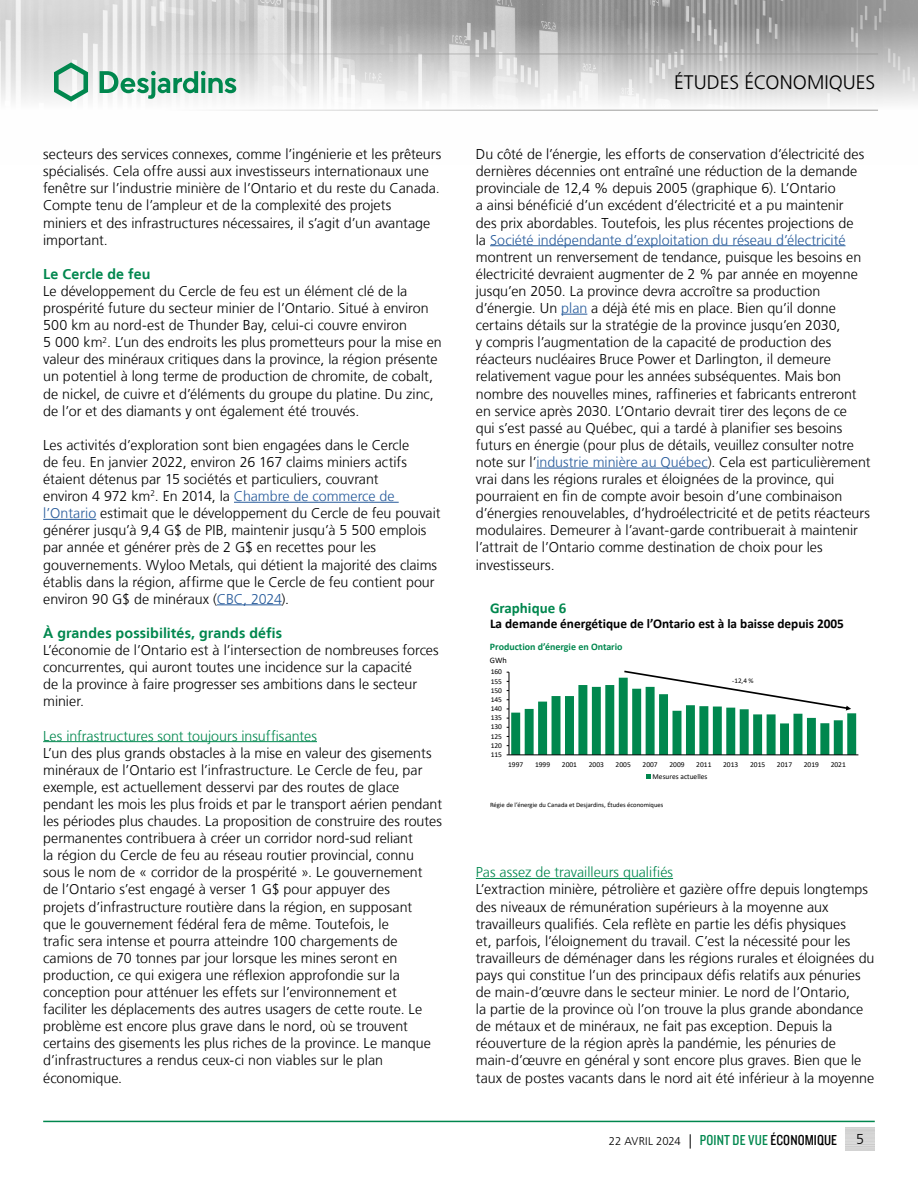
<style>
.page{position:relative;width:918px;height:1188px;background:#fff}
.page>*{position:absolute;margin:0;border:0;box-sizing:border-box;transform-origin:0 0}
.t1{font:300 19.5px "Frutiger LT";color:#000}
.t2{font:700 15px "Calibri";color:#00874e}
.t3{font:300 14.25px/17.1px "Frutiger LT";color:#000}
.t4{font:300 14.25px "Frutiger LT";color:#00874e}
.t5{font:700 14.25px "Frutiger LT";letter-spacing:.01em;color:#00874e}
.t6{font:700 13.35px "Calibri";color:#000}
.t7{font:300 11.25px "Frutiger LT";color:#000}
.t8{font:700 10.05px "Calibri";color:#00874e}
.t9{font:8.4px "Calibri";color:#000}
.t10{font:7.5px "Calibri";color:#000}
.t11{font:7.05px "Calibri";color:#000}
.t12{font:6.6px "Calibri";color:#000}
.s1{color:#275b9b}
.s2{font-size:14.25px}
.s3{font-family:"Knockout 29 Junior Ltweight";font-weight:400;font-size:15px;color:#00874e}
.s4{font-family:"Knockout 29 Junior Ltweight";font-weight:400;font-size:15px}
</style>
<div class="page">
<img style="left:0;top:0;width:918px;height:110px">
<hr style="left:0;top:54px;width:878px;height:1px;background:#9d9d9c">
<hr style="left:0;top:110px;width:878px;height:1px;background:#9d9d9c">
<svg style="left:54px;top:62px;width:34px;height:40px"></svg>
<svg style="left:100px;top:71px;width:136px;height:28px"></svg>
<hr style="left:43px;top:1121px;width:832px;height:1px;background:#00874e">
<hr style="left:234px;top:502px;width:165px;height:1px;background:#275b9b">
<hr style="left:43px;top:519px;width:53px;height:1px;background:#275b9b">
<hr style="left:217px;top:604px;width:65px;height:1px;background:#275b9b">
<hr style="left:43px;top:741px;width:274px;height:1px;background:#00874e">
<hr style="left:490px;top:245px;width:356px;height:1px;background:#275b9b">
<svg style="left:561px;top:314px;width:26px;height:1px"></svg>
<hr style="left:536px;top:468px;width:172px;height:1px;background:#275b9b">
<hr style="left:476px;top:878px;width:197px;height:1px;background:#00874e">
<hr style="left:509px;top:755px;width:349px;height:1px;background:#000">
<svg style="left:647px;top:774px;width:4px;height:5px"></svg>
<svg style="left:507px;top:671px;width:349px;height:85px"></svg>
<p class="t3" style="left:43px;top:146px;width:400px">secteurs des services connexes, comme l’ingénierie et les prêteurs spécialisés. Cela offre aussi aux investisseurs internationaux une fenêtre sur l’industrie minière de l’Ontario et du reste du Canada.<br>Compte tenu de l’ampleur et de la complexité des projets<br>miniers et des infrastructures nécessaires, il s’agit d’un avantage important.</p>
<p class="t5" style="left:43px;top:266px;width:109px">Le Cercle de feu</p>
<p class="t3" style="left:43px;top:283px;width:400px">Le développement du Cercle de feu est un élément clé de la prospérité future du secteur minier de l’Ontario. Situé à environ 500 km au nord‑est de Thunder Bay, celui-ci couvre environ<br>5 000 km<sup>2</sup>. L’un des endroits les plus prometteurs pour la mise en valeur des minéraux critiques dans la province, la région présente un potentiel à long terme de production de chromite, de cobalt, de nickel, de cuivre et d’éléments du groupe du platine. Du zinc, de l’or et des diamants y ont également été trouvés.</p>
<p class="t3" style="left:43px;top:437px;width:399px">Les activités d’exploration sont bien engagées dans le Cercle<br>de feu. En janvier 2022, environ 26 167 claims miniers actifs étaient détenus par 15 sociétés et particuliers, couvrant<br>environ 4 972 km<sup>2</sup>. En 2014, la <span class="s1">Chambre de commerce de l’Ontario</span> estimait que le développement du Cercle de feu pouvait générer jusqu’à 9,4 G$ de PIB, maintenir jusqu’à 5 500 emplois par année et générer près de 2 G$ en recettes pour les gouvernements. Wyloo Metals, qui détient la majorité des claims établis dans la région, affirme que le Cercle de feu contient pour environ 90 G$ de minéraux (<span class="s1">CBC, 2024</span>).</p>
<p class="t5" style="left:43px;top:625px;width:241px">À grandes possibilités, grands défis</p>
<p class="t3" style="left:43px;top:642px;width:397px">L’économie de l’Ontario est à l’intersection de nombreuses forces concurrentes, qui auront toutes une incidence sur la capacité<br>de la province à faire progresser ses ambitions dans le secteur minier.</p>
<p class="t4" style="left:43px;top:728px;width:275px">Les infrastructures sont toujours insuffisantes</p>
<p class="t3" style="left:43px;top:744px;width:400px">L’un des plus grands obstacles à la mise en valeur des gisements minéraux de l’Ontario est l’infrastructure. Le Cercle de feu, par exemple, est actuellement desservi par des routes de glace pendant les mois les plus froids et par le transport aérien pendant les périodes plus chaudes. La proposition de construire des routes permanentes contribuera à créer un corridor nord‑sud reliant<br>la région du Cercle de feu au réseau routier provincial, connu sous le nom de « corridor de la prospérité ». Le gouvernement<br>de l’Ontario s’est engagé à verser 1 G$ pour appuyer des<br>projets d’infrastructure routière dans la région, en supposant<br>que le gouvernement fédéral fera de même. Toutefois, le<br>trafic sera intense et pourra atteindre 100 chargements de camions de 70 tonnes par jour lorsque les mines seront en production, ce qui exigera une réflexion approfondie sur la conception pour atténuer les effets sur l’environnement et faciliter les déplacements des autres usagers de cette route. Le problème est encore plus grave dans le nord, où se trouvent certains des gisements les plus riches de la province. Le manque d’infrastructures a rendus ceux-ci non viables sur le plan économique.</p>
<h1 class="t1" style="left:674px;top:72px;width:203px">ÉTUDES ÉCONOMIQUES</h1>
<p class="t3" style="left:476px;top:146px;width:396px">Du côté de l’énergie, les efforts de conservation d’électricité des dernières décennies ont entraîné une réduction de la demande provinciale de 12,4 % depuis 2005 (graphique 6). L’Ontario<br>a ainsi bénéficié d’un excédent d’électricité et a pu maintenir<br>des prix abordables. Toutefois, les plus récentes projections de<br>la <span class="s1">Société indépendante d’exploitation du réseau d’électricité </span>montrent un renversement de tendance, puisque les besoins en électricité devraient augmenter de 2 % par année en moyenne jusqu’en 2050. La province devra accroître sa production d’énergie. Un <span class="s1">plan</span> a déjà été mis en place. Bien qu’il donne certains détails sur la stratégie de la province jusqu’en 2030,<br>y compris l’augmentation de la capacité de production des réacteurs nucléaires Bruce Power et Darlington, il demeure relativement vague pour les années subséquentes. Mais bon nombre des nouvelles mines, raffineries et fabricants entreront en service après 2030. L’Ontario devrait tirer des leçons de ce<br>qui s’est passé au Québec, qui a tardé à planifier ses besoins futurs en énergie (pour plus de détails, veuillez consulter notre note sur l’<span class="s1">industrie minière au Québec</span>). Cela est particulièrement vrai dans les régions rurales et éloignées de la province, qui pourraient en fin de compte avoir besoin d’une combinaison d’énergies renouvelables, d’hydroélectricité et de petits réacteurs modulaires. Demeurer à l’avant-garde contribuerait à maintenir l’attrait de l’Ontario comme destination de choix pour les investisseurs.</p>
<p class="t2" style="left:490px;top:598px;width:78px">Graphique 6</p>
<p class="t6" style="left:490px;top:614px;width:356px">La demande énergétique de l’Ontario est à la baisse depuis 2005</p>
<p class="t8" style="left:490px;top:640px;width:134px">Production d’énergie en Ontario</p>
<p class="t9" style="left:490px;top:654px;width:18px">GWh</p>
<p class="t10" style="left:491px;top:667px;width:13px">160</p>
<p class="t10" style="left:491px;top:676px;width:13px">155</p>
<p class="t10" style="left:491px;top:685px;width:13px">150</p>
<p class="t10" style="left:491px;top:694px;width:13px">145</p>
<p class="t10" style="left:491px;top:703px;width:13px">140</p>
<p class="t10" style="left:491px;top:713px;width:13px">135</p>
<p class="t10" style="left:491px;top:722px;width:13px">130</p>
<p class="t10" style="left:491px;top:731px;width:13px">125</p>
<p class="t10" style="left:491px;top:740px;width:13px">120</p>
<p class="t10" style="left:491px;top:749px;width:13px">115</p>
<p class="t11" style="left:732px;top:676px;width:23px">-12,4 %</p>
<p class="t10" style="left:508px;top:759px;width:17px">1997</p>
<p class="t10" style="left:535px;top:759px;width:17px">1999</p>
<p class="t10" style="left:562px;top:759px;width:17px">2001</p>
<p class="t10" style="left:589px;top:759px;width:17px">2003</p>
<p class="t10" style="left:616px;top:759px;width:17px">2005</p>
<p class="t10" style="left:643px;top:759px;width:17px">2007</p>
<p class="t10" style="left:669px;top:759px;width:17px">2009</p>
<p class="t10" style="left:696px;top:759px;width:17px">2011</p>
<p class="t10" style="left:723px;top:759px;width:17px">2013</p>
<p class="t10" style="left:750px;top:759px;width:17px">2015</p>
<p class="t10" style="left:777px;top:759px;width:17px">2017</p>
<p class="t10" style="left:804px;top:759px;width:17px">2019</p>
<p class="t10" style="left:831px;top:759px;width:17px">2021</p>
<p class="t10" style="left:653px;top:771px;width:56px">Mesures actuelles</p>
<p class="t12" style="left:490px;top:800px;width:175px">Régie de l’énergie du Canada et Desjardins, Études économiques</p>
<p class="t4" style="left:476px;top:864px;width:199px">Pas assez de travailleurs qualifiés</p>
<p class="t3" style="left:476px;top:881px;width:400px">L’extraction minière, pétrolière et gazière offre depuis longtemps des niveaux de rémunération supérieurs à la moyenne aux travailleurs qualifiés. Cela reflète en partie les défis physiques<br>et, parfois, l’éloignement du travail. C’est la nécessité pour les travailleurs de déménager dans les régions rurales et éloignées du pays qui constitue l’un des principaux défis relatifs aux pénuries de main-d’œuvre dans le secteur minier. Le nord de l’Ontario,<br>la partie de la province où l’on trouve la plus grande abondance de métaux et de minéraux, ne fait pas exception. Depuis la réouverture de la région après la pandémie, les pénuries de main-d’œuvre en général y sont encore plus graves. Bien que le taux de postes vacants dans le nord ait été inférieur à la moyenne</p>
<p class="t7" style="left:609px;top:1135px;width:230px">22 AVRIL 2024 <span class="s2">|</span> <span class="s3">POINT DE VUE</span> <span class="s4">ÉCONOMIQUE</span></p>
<p class="t3" style="left:856px;top:1131px;width:9px">5</p>
</div>
